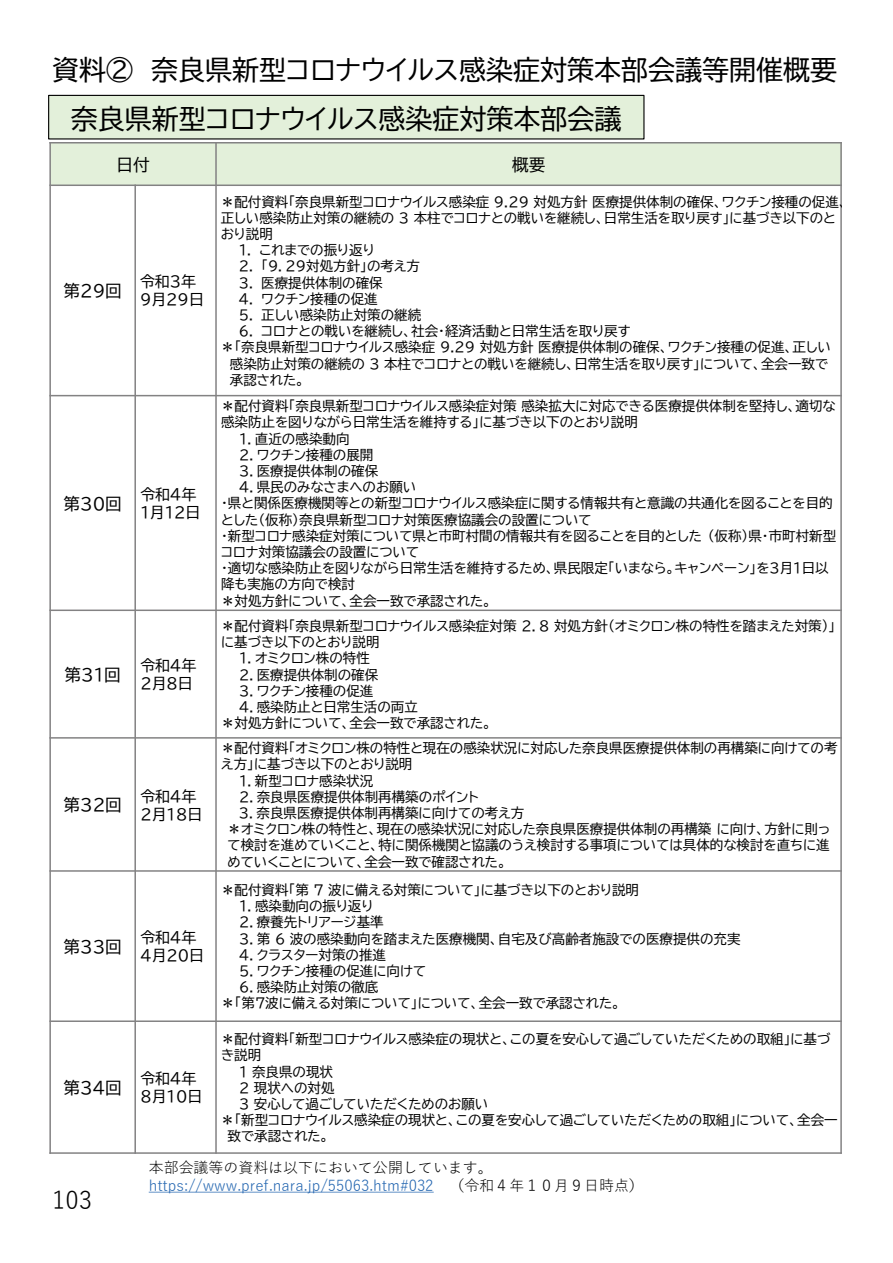
<style>
.page{position:relative;width:893px;height:1263px;background:#fff}
.page>*{position:absolute;margin:0;border:0;box-sizing:border-box;transform-origin:0 0}
.t1{font:27px "BIZ UDP Gothic";color:#000}
.t2{font:24px "Yu Gothic";color:#000}
.t3{font:16.65px "BIZ UDP Gothic";color:#000}
.t4{font:16.5px "BIZ UDP Gothic";color:#000}
.t5{font:15px/18px "Yu Gothic";color:#2567b1}
.t6{font:15px/18px "BIZ UDP Gothic";color:#000}
.t7{font:13.5px "BIZ UDP Gothic";color:#000}
.s1{color:#000}
</style>
<div class="page">
<div style="left:50px;top:143px;width:166px;height:42px;background:#e3f0da"></div>
<div style="left:216px;top:143px;width:625px;height:42px;background:#e3f0da"></div>
<hr style="left:134px;top:185px;width:2px;height:969px;background:#838283">
<hr style="left:215px;top:142px;width:2px;height:1012px;background:#838283">
<hr style="left:49px;top:185px;width:793px;height:1px;background:#838283">
<hr style="left:49px;top:395px;width:793px;height:1px;background:#838283">
<hr style="left:49px;top:609px;width:793px;height:2px;background:#838283">
<hr style="left:49px;top:737px;width:793px;height:2px;background:#838283">
<hr style="left:49px;top:870px;width:793px;height:2px;background:#838283">
<hr style="left:49px;top:1020px;width:793px;height:2px;background:#838283">
<hr style="left:49px;top:142px;width:2px;height:1012px;background:#838283">
<hr style="left:840px;top:142px;width:2px;height:1012px;background:#838283">
<hr style="left:49px;top:142px;width:793px;height:1px;background:#838283">
<hr style="left:49px;top:1152px;width:793px;height:2px;background:#838283">
<svg style="left:149px;top:1192px;width:285px;height:1px"></svg>
<div style="left:49px;top:95px;width:595px;height:44px;background:#e3f0da"></div>
<div style="left:48px;top:95px;width:596px;height:45px;border:1px solid #000"></div>
<h1 class="t1" style="left:52px;top:57px;width:786px">資料② 奈良県新型コロナウイルス感染症対策本部会議等開催概要</h1>
<h1 class="t1" style="left:71px;top:105px;width:552px">奈良県新型コロナウイルス感染症対策本部会議</h1>
<p class="t4" style="left:116px;top:156px;width:35px">日付</p>
<p class="t4" style="left:512px;top:156px;width:35px">概要</p>
<p class="t4" style="left:63px;top:282px;width:60px">第２９回</p>
<p class="t6" style="left:140px;top:273px;width:65px">令和３年<br>9月29日</p>
<p class="t4" style="left:64px;top:495px;width:60px">第３０回</p>
<p class="t6" style="left:140px;top:485px;width:61px">令和4年<br>1月12日</p>
<p class="t3" style="left:65px;top:666px;width:58px">第３１回</p>
<p class="t6" style="left:140px;top:656px;width:58px">令和4年<br>2月8日</p>
<p class="t4" style="left:64px;top:797px;width:60px">第３２回</p>
<p class="t6" style="left:140px;top:787px;width:63px">令和4年<br>2月18日</p>
<p class="t4" style="left:64px;top:938px;width:60px">第３３回</p>
<p class="t6" style="left:140px;top:928px;width:65px">令和4年<br>4月20日</p>
<p class="t7" style="left:221px;top:195px;width:628px">＊配付資料「奈良県新型コロナウイルス感染症 9.29 対処方針医療提供体制の確保、ワクチン接種の促進、</p>
<p class="t7" style="left:221px;top:211px;width:617px">正しい感染防止対策の継続の 3 本柱でコロナとの戦いを継続し、日常生活を取り戻す」に基づき以下のと</p>
<p class="t7" style="left:221px;top:227px;width:54px">おり説明</p>
<p class="t7" style="left:239px;top:243px;width:137px">１．これまでの振り返り</p>
<p class="t7" style="left:239px;top:260px;width:183px">２．「９．２９対処方針」の考え方</p>
<p class="t7" style="left:239px;top:276px;width:145px">３．医療提供体制の確保</p>
<p class="t7" style="left:239px;top:292px;width:140px">４．ワクチン接種の促進</p>
<p class="t7" style="left:239px;top:308px;width:184px">５．正しい感染防止対策の継続</p>
<p class="t7" style="left:239px;top:324px;width:393px">６．コロナとの戦いを継続し、社会・経済活動と日常生活を取り戻す</p>
<p class="t7" style="left:221px;top:341px;width:612px">＊「奈良県新型コロナウイルス感染症 9.29 対処方針医療提供体制の確保、ワクチン接種の促進、正しい</p>
<p class="t7" style="left:230px;top:357px;width:600px">感染防止対策の継続の 3 本柱でコロナとの戦いを継続し、日常生活を取り戻す」について、全会一致で</p>
<p class="t7" style="left:230px;top:373px;width:76px">承認された。</p>
<p class="t7" style="left:221px;top:399px;width:616px">＊配付資料「奈良県新型コロナウイルス感染症対策感染拡大に対応できる医療提供体制を堅持し、適切な</p>
<p class="t7" style="left:221px;top:416px;width:418px">感染防止を図りながら日常生活を維持する」に基づき以下のとおり説明</p>
<p class="t7" style="left:239px;top:432px;width:112px">１．直近の感染動向</p>
<p class="t7" style="left:239px;top:448px;width:136px">２．ワクチン接種の展開</p>
<p class="t7" style="left:239px;top:464px;width:141px">３．医療提供体制の確保</p>
<p class="t7" style="left:239px;top:480px;width:179px">４．県民のみなさまへのお願い</p>
<p class="t7" style="left:221px;top:497px;width:613px">・県と関係医療機関等との新型コロナウイルス感染症に関する情報共有と意識の共通化を図ることを目的</p>
<p class="t7" style="left:221px;top:513px;width:372px">とした（仮称）奈良県新型コロナ対策医療協議会の設置について</p>
<p class="t7" style="left:221px;top:529px;width:617px">・新型コロナ感染症対策について県と市町村間の情報共有を図ることを目的とした（仮称）県・市町村新型</p>
<p class="t7" style="left:221px;top:545px;width:200px">コロナ対策協議会の設置について</p>
<p class="t7" style="left:221px;top:561px;width:609px">・適切な感染防止を図りながら日常生活を維持するため、県民限定「いまなら。キャンペーン」を３月１日以</p>
<p class="t7" style="left:221px;top:578px;width:135px">降も実施の方向で検討</p>
<p class="t7" style="left:221px;top:594px;width:272px">＊対処方針について、全会一致で承認された。</p>
<p class="t7" style="left:221px;top:619px;width:616px">＊配付資料「奈良県新型コロナウイルス感染症対策 2．8 対処方針（オミクロン株の特性を踏まえた対策）」</p>
<p class="t7" style="left:221px;top:635px;width:160px">に基づき以下のとおり説明</p>
<p class="t7" style="left:239px;top:651px;width:132px">１．オミクロン株の特性</p>
<p class="t7" style="left:239px;top:668px;width:141px">２．医療提供体制の確保</p>
<p class="t7" style="left:239px;top:684px;width:136px">３．ワクチン接種の促進</p>
<p class="t7" style="left:239px;top:700px;width:180px">４．感染防止と日常生活の両立</p>
<p class="t7" style="left:221px;top:716px;width:272px">＊対処方針について、全会一致で承認された。</p>
<p class="t7" style="left:221px;top:741px;width:618px">＊配付資料「オミクロン株の特性と現在の感染状況に対応した奈良県医療提供体制の再構築に向けての考</p>
<p class="t7" style="left:221px;top:757px;width:193px">え方」に基づき以下のとおり説明</p>
<p class="t7" style="left:239px;top:774px;width:136px">１．新型コロナ感染状況</p>
<p class="t7" style="left:239px;top:790px;width:241px">２．奈良県医療提供体制再構築のポイント</p>
<p class="t7" style="left:239px;top:806px;width:287px">3．奈良県医療提供体制再構築に向けての考え方</p>
<p class="t7" style="left:228px;top:822px;width:604px">＊オミクロン株の特性と、現在の感染状況に対応した奈良県医療提供体制の再構築に向け、方針に則っ</p>
<p class="t7" style="left:228px;top:838px;width:604px">て検討を進めていくこと、特に関係機関と協議のうえ検討する事項については具体的な検討を直ちに進</p>
<p class="t7" style="left:228px;top:855px;width:280px">めていくことについて、全会一致で確認された。</p>
<p class="t7" style="left:221px;top:883px;width:419px">＊配付資料「第 7 波に備える対策について」に基づき以下のとおり説明</p>
<p class="t7" style="left:239px;top:899px;width:136px">１．感染動向の振り返り</p>
<p class="t7" style="left:239px;top:915px;width:146px">２．療養先トリアージ基準</p>
<p class="t7" style="left:239px;top:932px;width:503px">３．第 6 波の感染動向を踏まえた医療機関、自宅及び高齢者施設での医療提供の充実</p>
<p class="t7" style="left:239px;top:948px;width:148px">４．クラスター対策の推進</p>
<p class="t7" style="left:239px;top:964px;width:188px">５．ワクチン接種の促進に向けて</p>
<p class="t7" style="left:239px;top:980px;width:141px">６．感染防止対策の徹底</p>
<p class="t7" style="left:221px;top:996px;width:401px">＊「第7波に備える対策について」について、全会一致で承認された。</p>
<p class="t7" style="left:221px;top:1032px;width:611px">＊配付資料「新型コロナウイルス感染症の現状と、この夏を安心して過ごしていただくための取組」に基づ</p>
<p class="t7" style="left:221px;top:1048px;width:42px">き説明</p>
<p class="t7" style="left:239px;top:1064px;width:95px">１奈良県の現状</p>
<p class="t7" style="left:239px;top:1081px;width:97px">２現状への対処</p>
<p class="t7" style="left:239px;top:1097px;width:251px">３安心して過ごしていただくためのお願い</p>
<p class="t7" style="left:221px;top:1113px;width:618px">＊「新型コロナウイルス感染症の現状と、この夏を安心して過ごしていただくための取組」について、全会一</p>
<p class="t7" style="left:228px;top:1129px;width:103px">致で承認された。</p>
<p class="t5" style="left:149px;top:1156px;width:497px"><span class="s1">本部会議等の資料は以下において公開しています。</span>https://www.pref.nara.jp/55063.htm#032 <span class="s1">（令和４年１０月９日時点）</span></p>
<p class="t4" style="left:64px;top:1079px;width:60px">第３４回</p>
<p class="t6" style="left:140px;top:1069px;width:63px">令和4年<br>８月１０日</p>
<h2 class="t2" style="left:52px;top:1178px;width:41px">103</h2>
</div>
